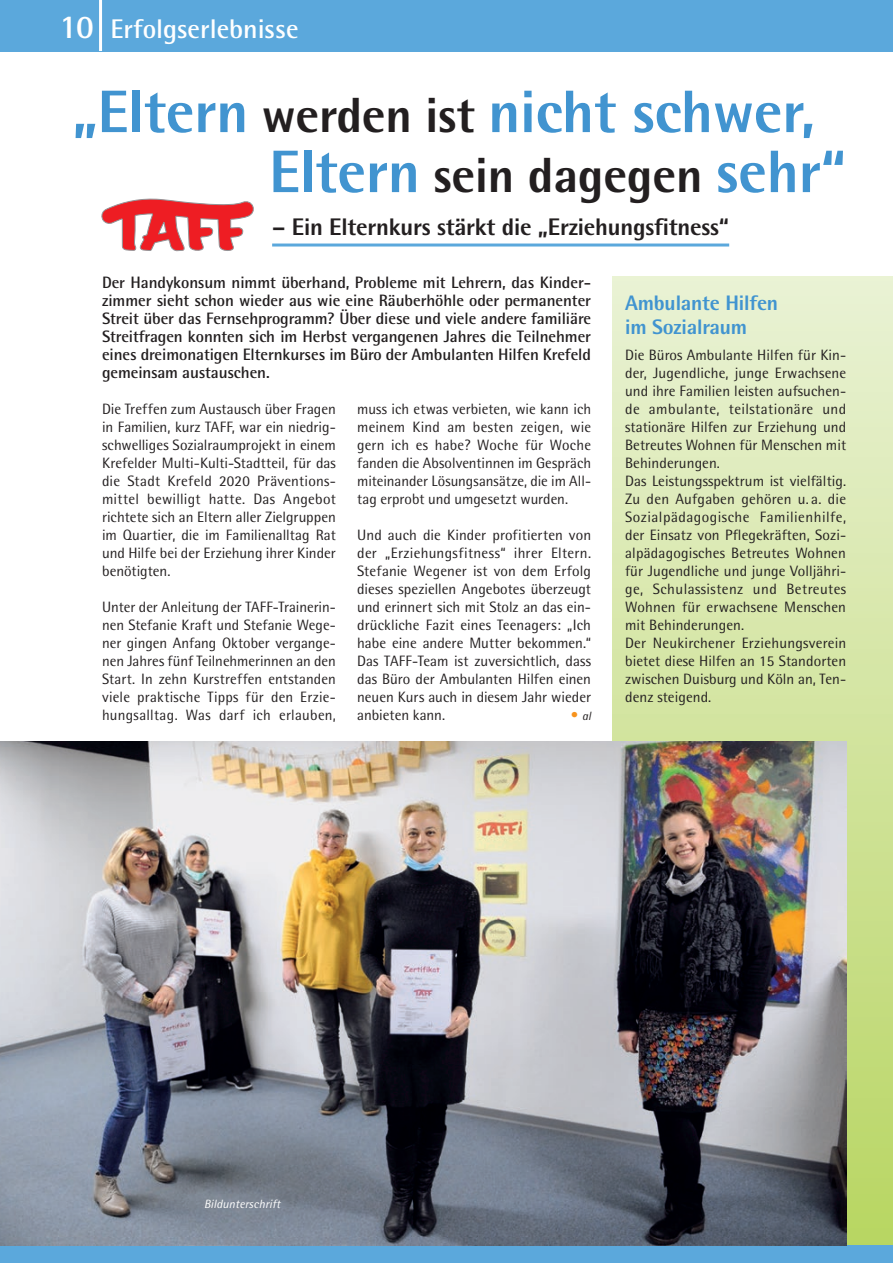
<style>
.page{position:relative;width:893px;height:1263px;background:#fff}
.page>*{position:absolute;margin:0;border:0;box-sizing:border-box;transform-origin:0 0}
.t1{font:800 60px/60px "Rotis Semi Sans";letter-spacing:-.005em;color:#4194d0}
.t2{font:700 27px "Rotis Semi Sans";color:#fff}
.t3{font:800 24px "Rotis Semi Sans";letter-spacing:-.01em;color:#231f20}
.t4{font:800 21px/24px "Rotis Semi Sans";letter-spacing:-.01em;color:#4194d0}
.t5{font:700 16.5px/18px "Rotis Semi Sans";letter-spacing:-.005em;color:#231f20;text-align:justify}
.t6{font:15px/18px "Rotis Semi Sans";letter-spacing:.005em;color:#231f20;text-align:justify}
.t7{font:italic 12px "Rotis Semi Sans";letter-spacing:.005em;color:#fff}
.t8{font:italic 12px "Rotis Semi Sans";color:#231f20}
.s1{font-size:33px}
.s2{font-size:49.5px;color:#231f20}
.s3{font-style:normal;font-size:15px;color:#f7931d}
</style>
<div class="page">
<div style="left:0;top:0;width:893px;height:51px;background:#5ba8dc"></div>
<hr style="left:99px;top:0;width:3px;height:51px;background:#fff">
<div style="left:612px;top:276px;width:281px;height:978px;background:linear-gradient(to bottom,#ecf4d6,#b3cf61)"></div>
<div style="left:0;top:1246px;width:893px;height:17px;background:#5ba8dc"></div>
<hr style="left:272px;top:243px;width:457px;height:3px;background:#5ba8dc">
<img style="left:0;top:741px;width:846px;height:505px">
<svg style="left:101px;top:198px;width:153px;height:53px"></svg>
<h2 class="t2" style="left:60px;top:12px;width:241px"><span class="s1">10</span> Erfolgserlebnisse</h2>
<h1 class="t1" style="left:269px;top:81px;width:579px;text-indent:-197px">„ Eltern <span class="s2">werden ist</span> nicht schwer,<br>Eltern <span class="s2">sein dagegen</span> sehr“</h1>
<h3 class="t3" style="left:272px;top:212px;width:458px">– Ein Elternkurs stärkt die „Erziehungsfitness“</h3>
<p class="t5" style="left:102px;top:273px;width:491px">Der Handykonsum nimmt überhand, Probleme mit Lehrern, das Kinder&shy;zimmer sieht schon wieder aus wie eine Räuberhöhle oder permanenter Streit über das Fernsehprogramm? Über diese und viele andere familiäre Streit fragen konnten sich im Herbst vergangenen Jahres die Teilnehmer eines dreimonatigen Elternkurses im Büro der Ambulanten Hilfen Krefeld gemeinsam austauschen.</p>
<p class="t6" style="left:102px;top:400px;width:235px">Die Treffen zum Austausch über Fragen in Familien, kurz TAFF, war ein niedrig&shy;schwelliges Sozialraumprojekt in einem Krefelder Multi-Kulti-Stadtteil, für das die Stadt Krefeld 2020 Präventions&shy;mittel bewilligt hatte. Das Angebot richtete sich an Eltern aller Zielgruppen im Quartier, die im Fami lienalltag Rat und Hilfe bei der Erziehung ihrer Kinder benötigten.</p>
<p class="t6" style="left:102px;top:598px;width:235px">Unter der Anleitung der TAFF-Trainerin&shy;nen Stefanie Kraft und Stefanie Wege&shy;ner gingen Anfang Oktober vergange&shy;nen Jahres fünf Teilnehmerinnen an den Start. In zehn Kurstreffen entstanden viele praktische Tipps für den Erzie&shy;hungsalltag. Was darf ich erlauben,</p>
<p class="t6" style="left:357px;top:400px;width:235px">muss ich etwas verbieten, wie kann ich meinem Kind am besten zeigen, wie gern ich es habe? Woche für Woche fanden die Absolventinnen im Gespräch miteinander Lösungsansätze, die im All&shy;tag erprobt und umgesetzt wurden.</p>
<p class="t6" style="left:357px;top:526px;width:235px">Und auch die Kinder profitierten von der „Erziehungsfitness“ ihrer Eltern.<br>Stefanie Wegener ist von dem Erfolg dieses speziellen Angebotes überzeugt und erinnert sich mit Stolz an das ein&shy;drückliche Fazit eines Teenagers: „Ich habe eine andere Mutter bekommen.“ Das TAFF-Team ist zuversichtlich, dass das Büro der Ambulanten Hilfen einen neuen Kurs auch in diesem Jahr wieder anbieten kann.</p>
<p class="t8" style="left:571px;top:709px;width:22px"><span class="s3">•</span> al</p>
<h3 class="t4" style="left:625px;top:290px;width:155px">Ambulante Hilfen im Sozialraum</h3>
<p class="t6" style="left:625px;top:346px;width:223px;text-align:left">Die Büros Ambulante Hilfen für Kin&shy;der, Jugendliche, junge Erwachsene und ihre Familien leisten aufsuchen&shy;de ambulante, teilstationäre und stationäre Hilfen zur Erziehung und Betreutes Wohnen für Menschen mit Behinderungen.<br>Das Leistungsspektrum ist vielfältig.<br>Zu den Aufgaben gehören u. a. die Sozialpädagogische Familienhilfe, der Einsatz von Pflegekräften, Sozi&shy;alpädagogisches Betreutes Wohnen für Jugendliche und junge Volljähri&shy;ge, Schulassistenz und Be treutes Wohnen für erwachsene Menschen mit Behinderungen.<br>Der Neukirchener Erziehungsverein bietet diese Hilfen an 15 Standorten zwischen Duisburg und Köln an, Ten&shy;denz steigend.</p>
<p class="t7" style="left:204px;top:1196px;width:78px">Bildunterschrift</p>
</div>
